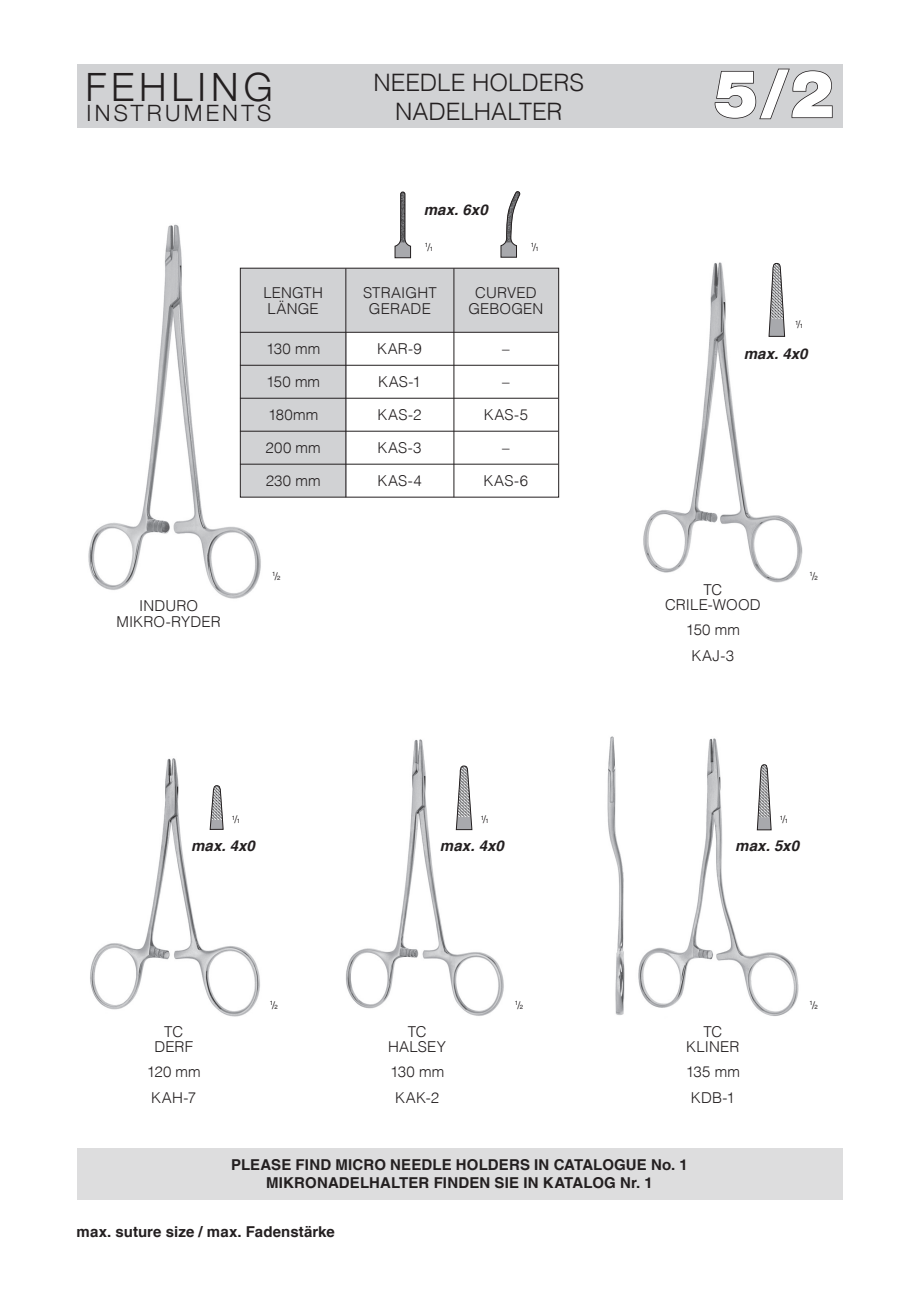
<style>
.page{position:relative;width:919px;height:1289px;background:#fff}
.page>*{position:absolute;margin:0;border:0;box-sizing:border-box;transform-origin:0 0}
.t1{font:900 65.55px "Helvetica Neue";color:#fff}
.t2{font:300 39px "Helvetica Neue";letter-spacing:.13em;color:#231f20}
.t3{font:300 24px/28.2px "Helvetica";letter-spacing:.005em;color:#231f20;text-align:center}
.t4{font:300 22.5px "Helvetica Neue";letter-spacing:.145em;color:#231f20}
.t5{font:300 15px/16.5px "Helvetica";letter-spacing:.01em;color:#231f20;text-align:center}
.t6{font:700 15px/18px "Helvetica";letter-spacing:.01em;color:#231f20;text-align:center}
.t7{font:italic 700 15px "Helvetica";letter-spacing:.005em;color:#231f20}
.t8{font:6px "Helvetica";color:#231f20}
.s1{font-size:10.5px}
</style>
<div class="page">
<img style="left:643px;top:262px;width:160px;height:321px">
<img style="left:90px;top:758px;width:170px;height:259px">
<img style="left:346px;top:739px;width:158px;height:277px">
<img style="left:607px;top:736px;width:18px;height:279px">
<img style="left:638px;top:738px;width:161px;height:278px">
<svg style="left:768px;top:263px;width:17px;height:74px"></svg>
<svg style="left:456px;top:763px;width:16px;height:67px"></svg>
<svg style="left:756px;top:764px;width:15px;height:66px"></svg>
<svg style="left:210px;top:785px;width:13px;height:44px"></svg>
<svg style="left:394px;top:192px;width:17px;height:66px"></svg>
<svg style="left:500px;top:191px;width:20px;height:67px"></svg>
<img style="left:88px;top:224px;width:175px;height:375px">
<div style="left:338px;top:268px;width:221px;height:64px;background:#d1d2d4"></div>
<div style="left:241px;top:268px;width:105px;height:229px;background:#d1d2d4"></div>
<hr style="left:345px;top:268px;width:1px;height:229px;background:#231f20">
<hr style="left:453px;top:268px;width:1px;height:229px;background:#231f20">
<hr style="left:240px;top:332px;width:318px;height:1px;background:#231f20">
<hr style="left:240px;top:365px;width:318px;height:1px;background:#231f20">
<hr style="left:240px;top:398px;width:318px;height:1px;background:#231f20">
<hr style="left:240px;top:431px;width:318px;height:1px;background:#231f20">
<hr style="left:240px;top:464px;width:318px;height:1px;background:#231f20">
<div style="left:240px;top:268px;width:319px;height:229px;border:1px solid #231f20"></div>
<div style="left:77px;top:1148px;width:765px;height:51px;background:#ddddde"></div>
<div style="left:77px;top:64px;width:765px;height:64px;background:#d1d2d4"></div>
<svg style="left:714px;top:68px;width:119px;height:52px"></svg>
<h2 class="t2" style="left:85px;top:64px;width:189px">FEHLING</h2>
<h3 class="t4" style="left:86px;top:99px;width:186px">INSTRUMENTS</h3>
<h3 class="t3" style="left:373px;top:68px;width:212px">NEEDLE HOLDERS<br>NADELHALTER</h3>
<h1 class="t1" style="left:714px;top:55px;width:121px">5/2</h1>
<p class="t7" style="left:423px;top:200px;width:65px">max. 6x0</p>
<p class="t8" style="left:425px;top:243px;width:10px">1<span class="s1">/</span>1</p>
<p class="t8" style="left:530px;top:243px;width:10px">1<span class="s1">/</span>1</p>
<p class="t5" style="left:116px;top:597px;width:106px">INDURO<br>MIKRO-RYDER</p>
<p class="t5" style="left:263px;top:284px;width:61px;text-align:left">LENGTH<br>LÄNGE</p>
<p class="t5" style="left:363px;top:284px;width:75px">STRAIGHT<br>GERADE</p>
<p class="t5" style="left:468px;top:284px;width:76px">CURVED<br>GEBOGEN</p>
<p class="t5" style="left:266px;top:340px;width:56px">130 mm</p>
<p class="t5" style="left:377px;top:340px;width:46px">KAR-9</p>
<p class="t5" style="left:502px;top:340px;width:9px">–</p>
<p class="t5" style="left:266px;top:373px;width:55px">150 mm</p>
<p class="t5" style="left:378px;top:373px;width:44px">KAS-1</p>
<p class="t5" style="left:502px;top:373px;width:9px">–</p>
<p class="t5" style="left:268px;top:406px;width:52px">180mm</p>
<p class="t5" style="left:377px;top:406px;width:45px">KAS-2</p>
<p class="t5" style="left:483px;top:406px;width:46px">KAS-5</p>
<p class="t5" style="left:265px;top:439px;width:57px">200 mm</p>
<p class="t5" style="left:377px;top:439px;width:46px">KAS-3</p>
<p class="t5" style="left:502px;top:439px;width:9px">–</p>
<p class="t5" style="left:266px;top:472px;width:56px">230 mm</p>
<p class="t5" style="left:377px;top:472px;width:46px">KAS-4</p>
<p class="t5" style="left:483px;top:472px;width:46px">KAS-6</p>
<p class="t8" style="left:272px;top:572px;width:10px">1<span class="s1">/</span>2</p>
<p class="t8" style="left:795px;top:321px;width:10px">1<span class="s1">/</span>1</p>
<p class="t7" style="left:743px;top:344px;width:65px">max. 4x0</p>
<p class="t5" style="left:665px;top:581px;width:97px;line-height:15px">TC<br>CRILE-WOOD</p>
<p class="t5" style="left:685px;top:617px;width:55px;line-height:25.7px">150 mm<br>KAJ-3</p>
<p class="t8" style="left:809px;top:572px;width:10px">1<span class="s1">/</span>2</p>
<p class="t8" style="left:232px;top:816px;width:10px">1<span class="s1">/</span>1</p>
<p class="t8" style="left:480px;top:816px;width:10px">1<span class="s1">/</span>1</p>
<p class="t8" style="left:779px;top:816px;width:10px">1<span class="s1">/</span>1</p>
<p class="t7" style="left:191px;top:837px;width:65px">max. 4x0</p>
<p class="t7" style="left:440px;top:837px;width:65px">max. 4x0</p>
<p class="t7" style="left:735px;top:837px;width:65px">max. 5x0</p>
<p class="t5" style="left:154px;top:1023px;width:40px;line-height:15px">TC<br>DERF</p>
<p class="t5" style="left:147px;top:1058px;width:55px;line-height:25.7px;text-align:left">120 mm<br>KAH-7</p>
<p class="t8" style="left:270px;top:1001px;width:10px">1<span class="s1">/</span>2</p>
<p class="t8" style="left:514px;top:1001px;width:10px">1<span class="s1">/</span>2</p>
<p class="t8" style="left:809px;top:1001px;width:10px">1<span class="s1">/</span>2</p>
<p class="t5" style="left:388px;top:1023px;width:59px;line-height:15px">TC<br>HALSEY</p>
<p class="t5" style="left:390px;top:1058px;width:56px;line-height:25.7px">130 mm<br>KAK-2</p>
<p class="t5" style="left:686px;top:1023px;width:55px;line-height:15px">TC<br>KLINER</p>
<p class="t5" style="left:685px;top:1058px;width:55px;line-height:25.7px">135 mm<br>KDB-1</p>
<p class="t6" style="left:231px;top:1155px;width:458px">PLEASE FIND MICRO NEEDLE HOLDERS IN CATALOGUE No. 1<br>MIKRONADELHALTER FINDEN SIE IN KATALOG Nr. 1</p>
<p class="t6" style="left:77px;top:1222px;width:260px">max. suture size / max. Fadenstärke</p>
</div>
